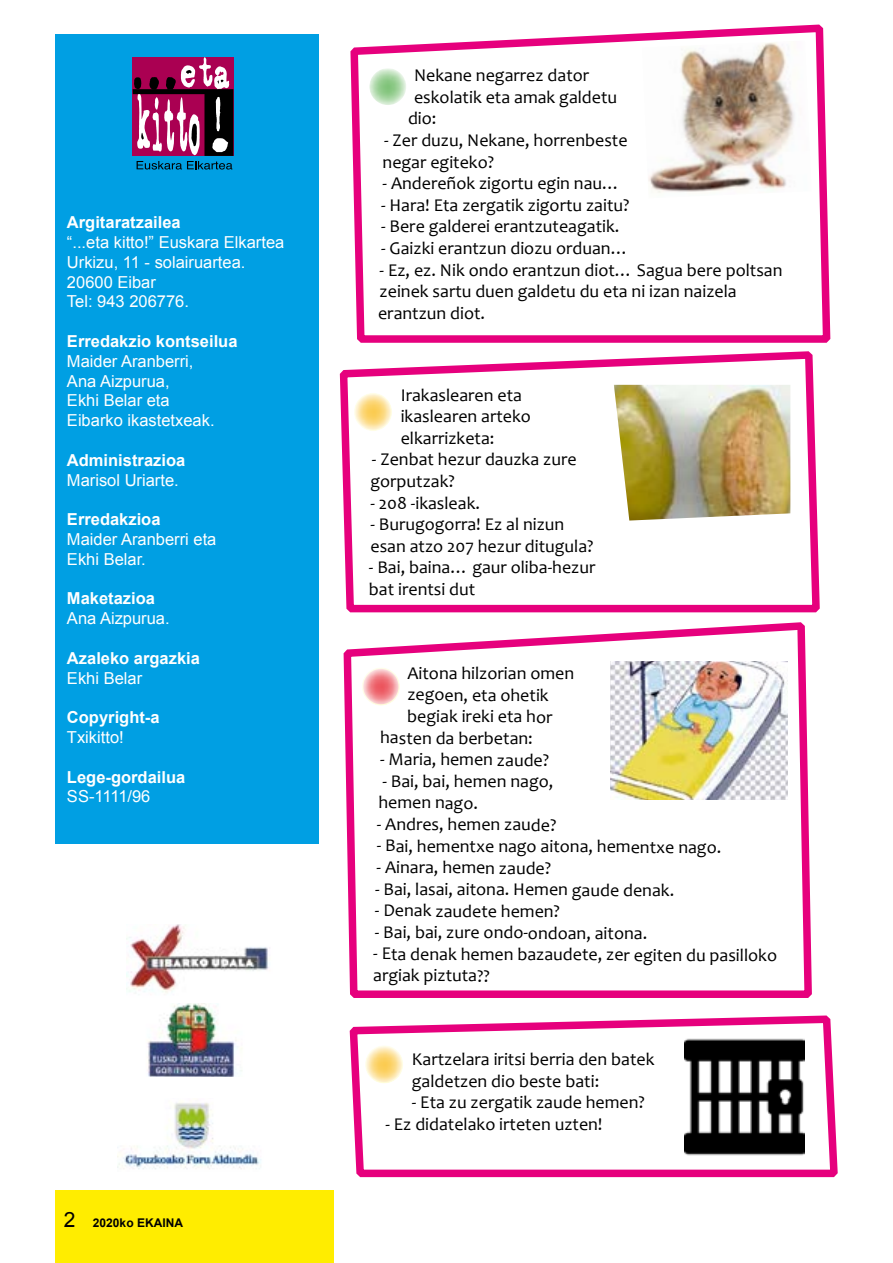
<style>
.page{position:relative;width:893px;height:1263px;background:#fff}
.page>*{position:absolute;margin:0;border:0;box-sizing:border-box;transform-origin:0 0}
.t1{font:18px/21.6px "Candara";color:#000}
.t2{font:16.5px/19.8px "Arial";color:#fff}
.t3{font:700 16.5px "Arial";color:#fff}
.t4{font:700 12px "Arial";color:#000}
.s1{font-weight:400;font-size:21px}
</style>
<div class="page">
<div style="left:55px;top:1191px;width:278px;height:72px;background:#ffed00"></div>
<div style="left:55px;top:34px;width:264px;height:809px;background:#009fe3"></div>
<img style="left:147px;top:1003px;width:95px;height:74px">
<img style="left:117px;top:1102px;width:144px;height:68px">
<img style="left:127px;top:925px;width:142px;height:68px">
<svg style="left:350px;top:24px;width:481px;height:319px"></svg>
<svg style="left:369px;top:68px;width:37px;height:37px"></svg>
<svg style="left:339px;top:351px;width:481px;height:262px"></svg>
<img style="left:614px;top:385px;width:176px;height:135px">
<div style="left:341px;top:381px;width:65px;height:51px;background:#fff;opacity:.75"></div>
<svg style="left:133px;top:57px;width:100px;height:113px;background:#82416f"></svg>
<img style="left:642px;top:41px;width:169px;height:157px">
<svg style="left:343px;top:622px;width:469px;height:376px"></svg>
<svg style="left:349px;top:1015px;width:489px;height:163px"></svg>
<div style="left:352px;top:1033px;width:65px;height:51px;background:#fff;opacity:.75"></div>
<img style="left:611px;top:662px;width:176px;height:137px">
<img style="left:685px;top:1037px;width:119px;height:119px">
<p class="t3" style="left:67px;top:211px;width:115px">Argitaratzailea</p>
<p class="t2" style="left:67px;top:232px;width:219px">“...eta kitto!” Euskara Elkartea<br>Urkizu, 11 - solairuartea.<br>20600 Eibar<br>Tel: 943 206776.</p>
<p class="t3" style="left:67px;top:330px;width:172px">Erredakzio kontseilua</p>
<p class="t2" style="left:67px;top:351px;width:149px">Maider Aranberri,<br>Ana Aizpurua,<br>Ekhi Belar eta<br>Eibarko ikastetxeak.</p>
<p class="t3" style="left:67px;top:449px;width:120px">Administrazioa</p>
<p class="t2" style="left:67px;top:470px;width:113px">Marisol Uriarte.</p>
<p class="t3" style="left:67px;top:508px;width:95px">Erredakzioa</p>
<p class="t2" style="left:67px;top:529px;width:151px">Maider Aranberri eta<br>Ekhi Belar.</p>
<p class="t3" style="left:67px;top:588px;width:90px">Maketazioa</p>
<p class="t2" style="left:67px;top:609px;width:104px">Ana Aizpurua.</p>
<p class="t3" style="left:67px;top:647px;width:134px">Azaleko argazkia</p>
<p class="t2" style="left:67px;top:668px;width:77px">Ekhi Belar</p>
<p class="t3" style="left:67px;top:706px;width:94px">Copyright-a</p>
<p class="t2" style="left:67px;top:727px;width:58px">Txikitto!</p>
<p class="t3" style="left:67px;top:766px;width:120px">Lege-gordailua</p>
<p class="t2" style="left:67px;top:787px;width:85px">SS-1111/96</p>
<p class="t4" style="left:64px;top:1215px;width:121px"><span class="s1">2</span> 2020ko EKAINA</p>
<p class="t1" style="left:414px;top:65px;width:177px">Nekane negarrez dator</p>
<p class="t1" style="left:414px;top:86px;width:205px">eskolatik eta amak galdetu</p>
<p class="t1" style="left:408px;top:108px;width:30px">dio:</p>
<p class="t1" style="left:383px;top:129px;width:247px">- Zer duzu, Nekane, horrenbeste negar egiteko?</p>
<p class="t1" style="left:383px;top:173px;width:239px">- Andereñok zigortu egin nau…</p>
<p class="t1" style="left:381px;top:194px;width:250px">- Hara! Eta zergatik zigortu zaitu?</p>
<p class="t1" style="left:381px;top:216px;width:240px">- Bere galderei erantzuteagatik.</p>
<p class="t1" style="left:381px;top:237px;width:249px">- Gaizki erantzun diozu orduan…</p>
<p class="t1" style="left:378px;top:259px;width:406px">- Ez, ez. Nik ondo erantzun diot… Sagua bere poltsan zeinek sartu duen galdetu du eta ni izan naizela erantzun diot.</p>
<p class="t1" style="left:401px;top:384px;width:132px">Irakaslearen eta ikaslearen arteko elkarrizketa:</p>
<p class="t1" style="left:370px;top:449px;width:208px">- Zenbat hezur dauzka zure gorputzak?</p>
<p class="t1" style="left:370px;top:492px;width:111px">- 208 -ikasleak.</p>
<p class="t1" style="left:370px;top:513px;width:225px">- Burugogorra! Ez al nizun esan atzo 207 hezur ditugula?</p>
<p class="t1" style="left:369px;top:557px;width:228px">- Bai, baina… gaur oliba-hezur bat irentsi dut</p>
<p class="t1" style="left:407px;top:662px;width:168px">Aitona hilzorian omen</p>
<p class="t1" style="left:407px;top:684px;width:143px">zegoen, eta ohetik</p>
<p class="t1" style="left:407px;top:706px;width:147px">begiak ireki eta hor</p>
<p class="t1" style="left:380px;top:727px;width:154px">hasten da berbetan:</p>
<p class="t1" style="left:380px;top:749px;width:171px">- Maria, hemen zaude?</p>
<p class="t1" style="left:378px;top:770px;width:177px">- Bai, bai, hemen nago, hemen nago.</p>
<p class="t1" style="left:377px;top:813px;width:181px">- Andres, hemen zaude?</p>
<p class="t1" style="left:377px;top:835px;width:346px">- Bai, hementxe nago aitona, hementxe nago.</p>
<p class="t1" style="left:377px;top:857px;width:176px">- Ainara, hemen zaude?</p>
<p class="t1" style="left:375px;top:878px;width:301px">- Bai, lasai, aitona. Hemen gaude denak.</p>
<p class="t1" style="left:375px;top:900px;width:187px">- Denak zaudete hemen?</p>
<p class="t1" style="left:375px;top:922px;width:274px">- Bai, bai, zure ondo-ondoan, aitona.</p>
<p class="t1" style="left:373px;top:944px;width:405px;line-height:21px">- Eta denak hemen bazaudete, zer egiten du pasilloko argiak piztuta??</p>
<p class="t1" style="left:412px;top:1048px;width:244px">Kartzelara iritsi berria den batek galdetzen dio beste bati:</p>
<p class="t1" style="left:412px;top:1092px;width:235px">- Eta zu zergatik zaude hemen?</p>
<p class="t1" style="left:385px;top:1113px;width:219px">- Ez didatelako irteten uzten!</p>
</div>
